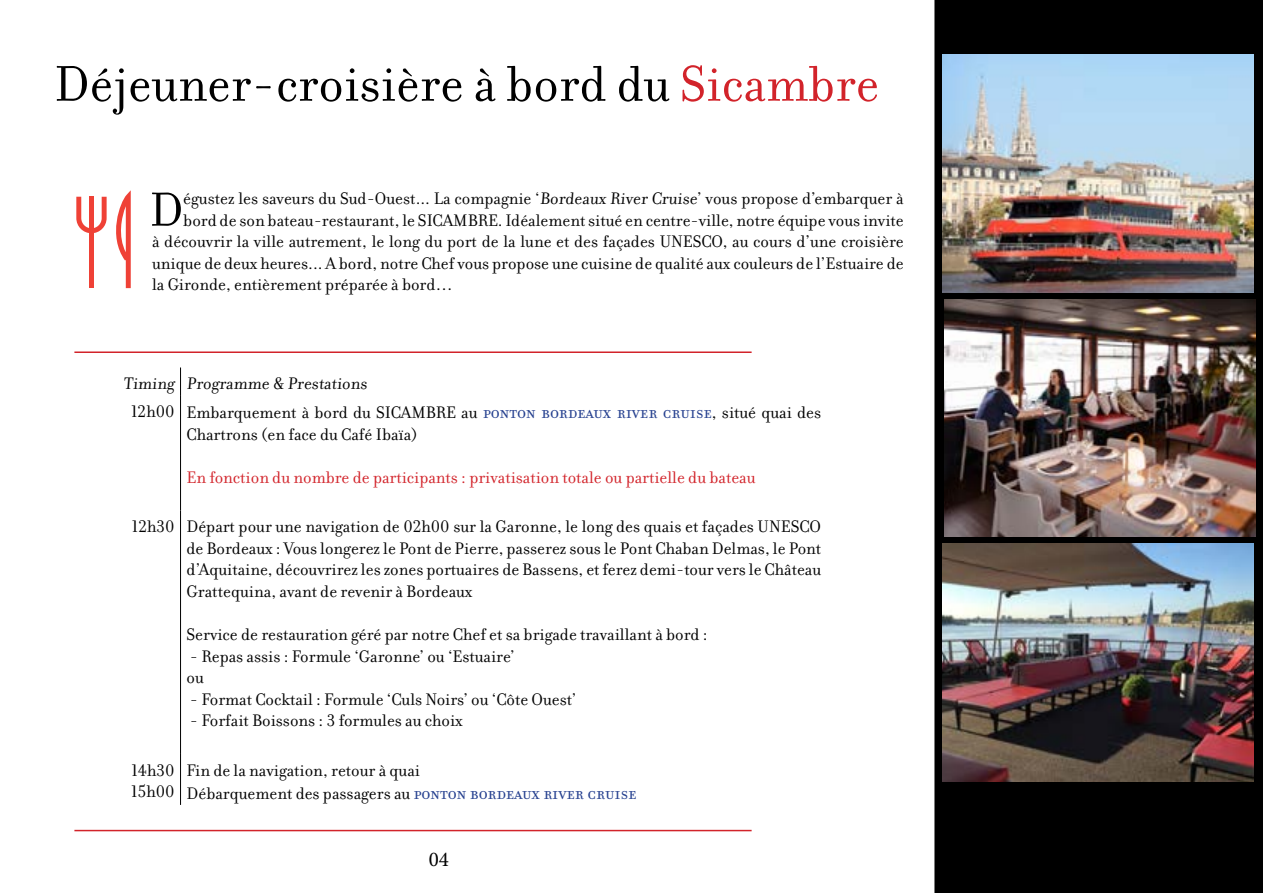
<style>
.page{position:relative;width:1263px;height:893px;background:#fff}
.page>*{position:absolute;margin:0;border:0;box-sizing:border-box;transform-origin:0 0}
.t1{font:54px "Filosofia Lining OT";color:#000}
.t2{font:51.45px "Filosofia Lining OT";color:#000}
.t3{font:21px "Minion Pro";color:#000}
.t4{font:18px/21.6px "Filosofia Lining OT";color:#000}
.t5{font:18px "Filosofia Lining OT";color:#d2232a}
.s1{color:#d2232a}
.s2{font-family:"Filosofia All Small Caps OT";font-size:19.5px;color:#25408f}
</style>
<div class="page">
<div style="left:935px;top:1px;width:327px;height:891px;background:#000"></div>
<div style="left:934px;top:0;width:329px;height:893px;border:2px solid #000"></div>
<hr style="left:74px;top:351px;width:678px;height:2px;background:#d2232a">
<svg style="left:180px;top:367px;width:1px;height:28px"></svg>
<hr style="left:180px;top:395px;width:1px;height:115px;background:#000">
<hr style="left:180px;top:510px;width:1px;height:244px;background:#000">
<hr style="left:180px;top:754px;width:1px;height:51px;background:#000">
<hr style="left:74px;top:830px;width:678px;height:1px;background:#d2232a">
<svg style="left:76px;top:190px;width:55px;height:98px"></svg>
<img style="left:942px;top:54px;width:311px;height:238px">
<img style="left:944px;top:299px;width:311px;height:238px">
<img style="left:942px;top:544px;width:311px;height:237px">
<h1 class="t1" style="left:54px;top:54px;width:827px">Déjeuner-croisière à bord du <span class="s1">Sicambre</span></h1>
<h2 class="t2" style="left:149px;top:181px;width:35px">D</h2>
<p class="t4" style="left:183px;top:188px;width:722px">égustez les saveurs du Sud-Ouest... La compagnie ‘Bordeaux River Cruise’ vous propose d’embarquer à</p>
<p class="t4" style="left:183px;top:209px;width:722px">bord de son bateau-restaurant, le SICAMBRE. Idéalement situé en centre-ville, notre équipe vous invite</p>
<p class="t4" style="left:152px;top:231px;width:753px">à découvrir la ville autrement, le long du port de la lune et des façades UNESCO, au cours d’une croisière</p>
<p class="t4" style="left:152px;top:253px;width:753px">unique de deux heures... A bord, notre Chef vous propose une cuisine de qualité aux couleurs de l’Estuaire de</p>
<p class="t4" style="left:152px;top:274px;width:302px">la Gironde, entièrement préparée à bord…</p>
<p class="t4" style="left:131px;top:369px;width:691px;line-height:28.8px;text-indent:-7px">Timing Programme &amp; Prestations<br>12h00 Embarquement à bord du SICAMBRE au <span class="s2">ponton Bordeaux River Cruise</span>, situé quai des</p>
<p class="t4" style="left:187px;top:423px;width:233px">Chartrons (en face du Café Ibaïa)</p>
<p class="t5" style="left:187px;top:467px;width:570px">En fonction du nombre de participants : privatisation totale ou partielle du bateau</p>
<p class="t4" style="left:187px;top:516px;width:636px;text-align:justify;text-indent:-55px">12h30 Départ pour une navigation de 02h00 sur la Garonne, le long des quais et façades UNESCO de Bordeaux : Vous longerez le Pont de Pierre, passerez sous le Pont Chaban Delmas, le Pont d’Aquitaine, découvrirez les zones portuaires de Bassens, et ferez demi-tour vers le Château Grattequina, avant de revenir à Bordeaux</p>
<p class="t4" style="left:187px;top:624px;width:523px">Service de restauration géré par notre Chef et sa brigade travaillant à bord :</p>
<p class="t4" style="left:187px;top:645px;width:330px">- Repas assis : Formule ‘Garonne’ ou ‘Estuaire’ ou</p>
<p class="t4" style="left:190px;top:688px;width:388px">- Format Cocktail : Formule ‘Culs Noirs’ ou ‘Côte Ouest’</p>
<p class="t4" style="left:190px;top:710px;width:274px">- Forfait Boissons : 3 formules au choix</p>
<p class="t4" style="left:131px;top:759px;width:45px">14h30<br>15h00</p>
<p class="t4" style="left:187px;top:758px;width:451px;line-height:23.4px">Fin de la navigation, retour à quai<br>Débarquement des passagers au <span class="s2">ponton Bordeaux River Cruise</span></p>
<p class="t3" style="left:429px;top:845px;width:22px">04</p>
</div>
